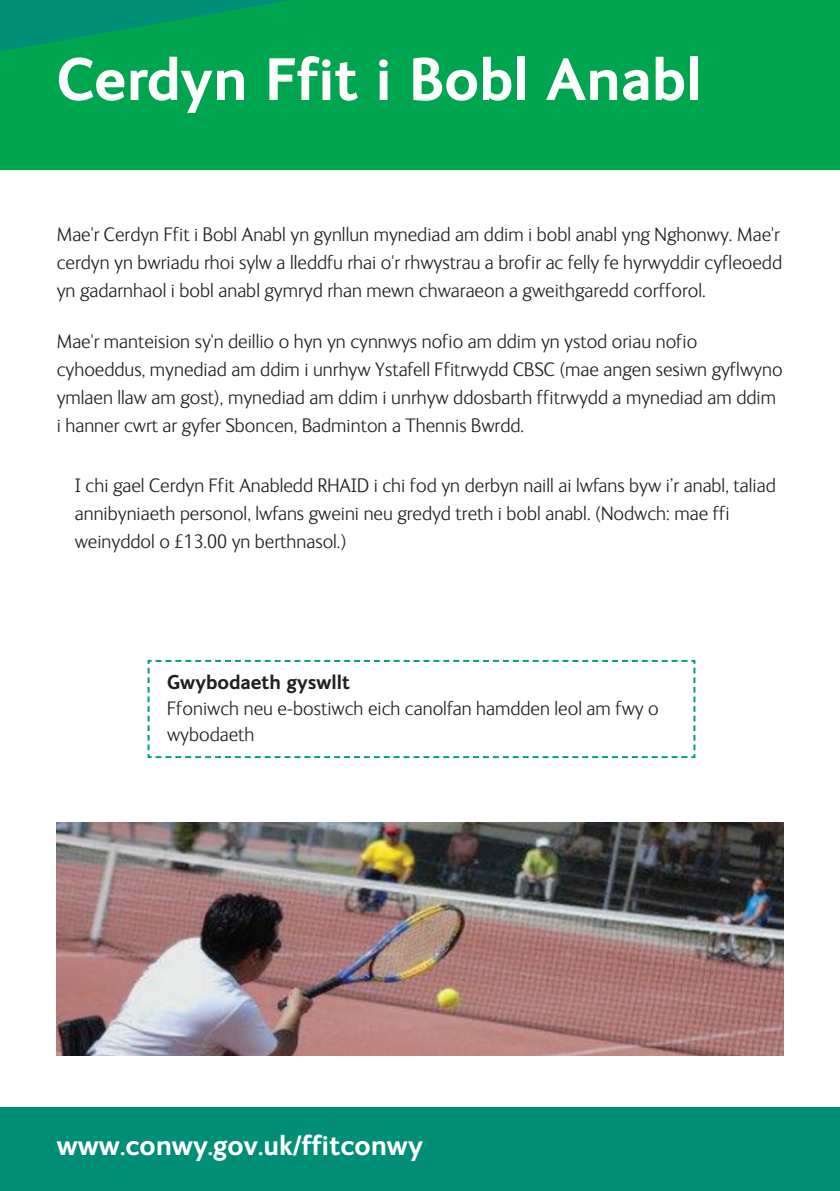
<style>
.page{position:relative;width:840px;height:1191px;background:#fff}
.page>*{position:absolute;margin:0;border:0;box-sizing:border-box;transform-origin:0 0}
.t1{font:700 60px "FS Ingrid";color:#fff}
.t2{font:700 28px "FS Ingrid";color:#fff}
.t3{font:300 20px/28px "FS Ingrid";color:#231f20}
.t4{font:700 20px "FS Ingrid";color:#231f20}
</style>
<div class="page">
<div style="left:0;top:0;width:839px;height:170px;background:#00a54f"></div>
<div style="left:0;top:1106px;width:839px;height:85px;background:#008e77"></div>
<svg style="left:147px;top:659px;width:549px;height:100px"></svg>
<img style="left:57px;top:822px;width:725px;height:233px">
<h1 class="t1" style="left:57px;top:58px;width:646px">Cerdyn Ffit i Bobl Anabl</h1>
<p class="t3" style="left:57px;top:222px;width:726px;text-align:justify">Mae'r Cerdyn Ffit i Bobl Anabl yn gynllun mynediad am ddim i bobl anabl yng Nghonwy. Mae'r cerdyn yn bwriadu rhoi sylw a lleddfu rhai o'r rhwystrau a brofir ac felly fe hyrwyddir cyfleoedd yn gadarnhaol i bobl anabl gymryd rhan mewn chwaraeon a gweithgaredd corfforol.</p>
<p class="t3" style="left:57px;top:329px;width:727px">Mae'r manteision sy'n deillio o hyn yn cynnwys nofio am ddim yn ystod oriau nofio cyhoeddus, mynediad am ddim i unrhyw Ystafell Ffitrwydd CBSC (mae angen sesiwn gyflwyno ymlaen llaw am gost), mynediad am ddim i unrhyw ddosbarth ffitrwydd a mynediad am ddim i hanner cwrt ar gyfer Sboncen, Badminton a Thennis Bwrdd.</p>
<p class="t3" style="left:75px;top:473px;width:702px">I chi gael Cerdyn Ffit Anabledd RHAID i chi fod yn derbyn naill ai lwfans byw i’r anabl, taliad annibyniaeth personol, lwfans gweini neu gredyd treth i bobl anabl. (Nodwch: mae ffi weinyddol o £13.00 yn berthnasol.)</p>
<p class="t4" style="left:167px;top:675px;width:184px">Gwybodaeth gyswllt</p>
<p class="t3" style="left:167px;top:697px;width:493px;line-height:26px">Ffoniwch neu e-bostiwch eich canolfan hamdden leol am fwy o wybodaeth</p>
<h2 class="t2" style="left:57px;top:1135px;width:367px">www.conwy.gov.uk/ffitconwy</h2>
</div>
